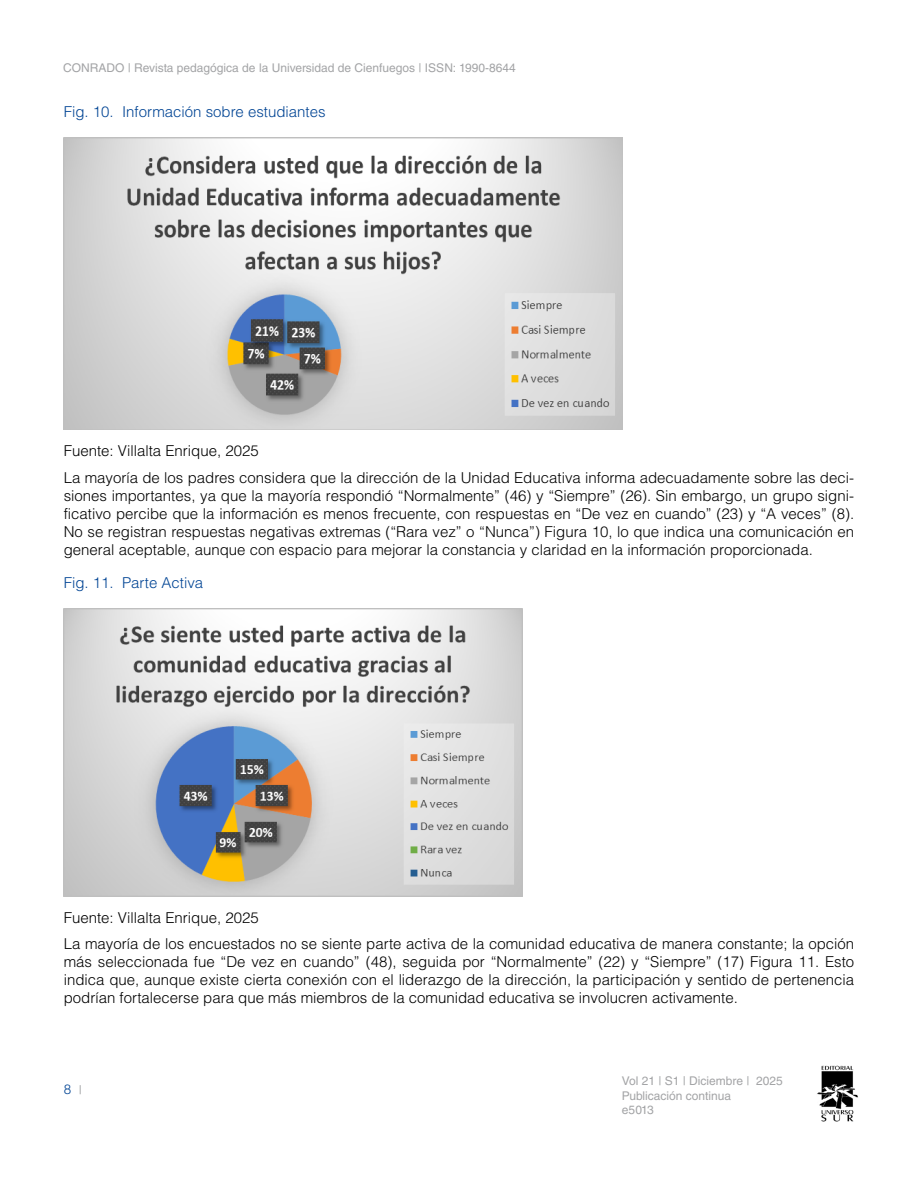
<style>
.page{position:relative;width:918px;height:1188px;background:#fff}
.page>*{position:absolute;margin:0;border:0;box-sizing:border-box;transform-origin:0 0}
.t1{font:300 15px/18px "Helvetica LT Std";color:#000}
.t2{font:300 15px "Helvetica LT Std";color:#004494}
.t3{font:300 13.5px "Helvetica LT Std";color:#004494}
.t4{font:12px/14.4px "Helvetica LT Std";color:#a3a4a6}
.s1{font-weight:400;font-size:12px;color:#a3a4a6}
</style>
<div class="page">
<img style="left:817px;top:1065px;width:41px;height:57px">
<img style="left:64px;top:138px;width:559px;height:292px">
<img style="left:64px;top:609px;width:458px;height:287px">
<p class="t4" style="left:63px;top:61px;width:454px">CONRADO | Revista pedagógica de la Universidad de Cienfuegos | ISSN: 1990-8644</p>
<p class="t2" style="left:64px;top:102px;width:263px">Fig. 10. Información sobre estudiantes</p>
<p class="t1" style="left:64px;top:437px;width:792px;line-height:26.5px">Fuente: Villalta Enrique, 2025<br>La mayoría de los padres considera que la dirección de la Unidad Educativa informa adecuadamente sobre las deci-</p>
<p class="t1" style="left:64px;top:486px;width:792px;text-align:justify">siones importantes, ya que la mayoría respondió “Normalmente” (46) y “Siempre” (26). Sin embargo, un grupo signi&shy;ficativo percibe que la información es menos frecuente, con respuestas en “De vez en cuando” (23) y “A veces” (8).<br>No se registran respuestas negativas extremas (“Rara vez” o “Nunca”) Figura 10, lo que indica una comunicación en general aceptable, aunque con espacio para mejorar la constancia y claridad en la información proporcionada.</p>
<p class="t2" style="left:64px;top:574px;width:141px">Fig. 11. Parte Activa</p>
<p class="t1" style="left:64px;top:904px;width:792px;line-height:26.5px">Fuente: Villalta Enrique, 2025<br>La mayoría de los encuestados no se siente parte activa de la comunidad educativa de manera constante; la opción</p>
<p class="t1" style="left:64px;top:953px;width:792px;text-align:justify">más seleccionada fue “De vez en cuando” (48), seguida por “Normalmente” (22) y “Siempre” (17) Figura 11. Esto indica que, aunque existe cierta conexión con el liderazgo de la dirección, la participación y sentido de pertenencia podrían fortalecerse para que más miembros de la comunidad educativa se involucren activamente.</p>
<p class="t3" style="left:64px;top:1081px;width:20px">8 <span class="s1">|</span></p>
<p class="t4" style="left:622px;top:1074px;width:162px">Vol 21 | S1 | Diciembre | 2025<br>Publicación continua<br>e5013</p>
</div>
